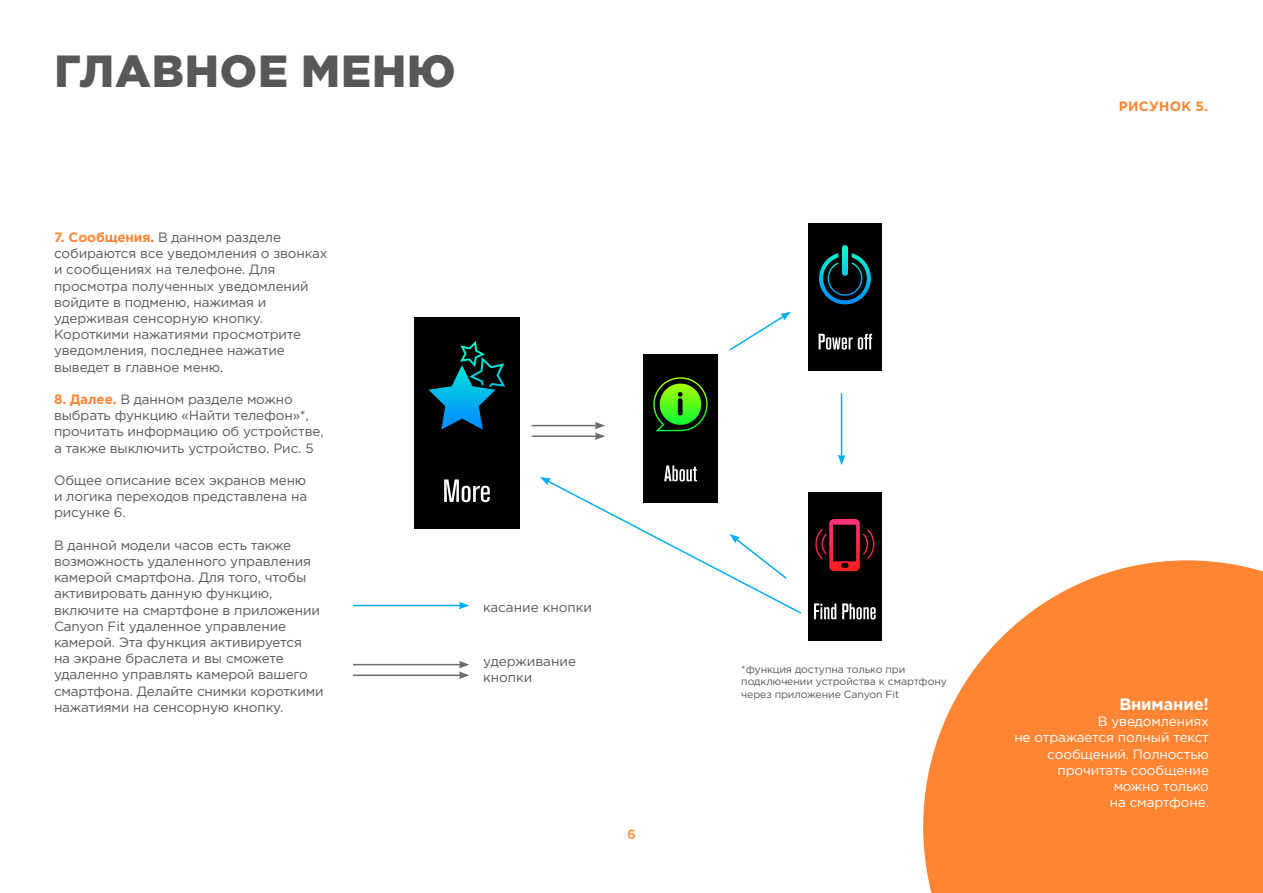
<style>
.page{position:relative;width:1263px;height:893px;background:#fff}
.page>*{position:absolute;margin:0;border:0;box-sizing:border-box;transform-origin:0 0}
.t1{font:900 45px "Gotham Pro";letter-spacing:.02em;color:#57585a}
.t2{font:700 16.5px "Gotham Pro";letter-spacing:-.01em;color:#fff}
.t3{font:13.5px/16.2px "Gotham Pro";letter-spacing:-.01em;color:#57585a}
.t4{font:13.5px/16.2px "Gotham Pro";letter-spacing:-.01em;color:#fff;text-align:right}
.t5{font:700 13.5px "Gotham Pro";letter-spacing:.02em;color:#ff8533}
.t6{font:700 13.5px "Gotham Pro";color:#ff9c59}
.t7{font:10.5px/12.6px "Gotham Pro";letter-spacing:-.01em;color:#57585a}
.s1{font-weight:700;color:#ff8533}
</style>
<div class="page">
<svg style="left:923px;top:560px;width:340px;height:333px;background:#ff9650"></svg>
<img style="left:415px;top:318px;width:105px;height:210px">
<img style="left:643px;top:355px;width:74px;height:122px">
<img style="left:808px;top:224px;width:74px;height:147px">
<img style="left:808px;top:493px;width:74px;height:147px">
<hr style="left:353px;top:605px;width:108px;height:1px;background:#00aeef">
<svg style="left:459px;top:602px;width:10px;height:7px"></svg>
<svg style="left:729px;top:312px;width:62px;height:39px"></svg>
<hr style="left:841px;top:393px;width:1px;height:64px;background:#00aeef">
<svg style="left:838px;top:455px;width:7px;height:10px"></svg>
<svg style="left:540px;top:477px;width:262px;height:137px"></svg>
<hr style="left:353px;top:664px;width:108px;height:1px;background:#6c6d70">
<hr style="left:353px;top:674px;width:108px;height:2px;background:#6c6d70">
<svg style="left:459px;top:661px;width:10px;height:18px"></svg>
<hr style="left:531px;top:425px;width:66px;height:1px;background:#6c6d70">
<hr style="left:531px;top:435px;width:66px;height:2px;background:#6c6d70">
<svg style="left:595px;top:422px;width:10px;height:18px"></svg>
<h1 class="t1" style="left:54px;top:45px;width:403px">ГЛАВНОЕ МЕНЮ</h1>
<p class="t3" style="left:54px;top:229px;width:275px"><span class="s1">7. Сообщения.</span> В данном разделе собираются все уведомления о звонках и сообщениях на телефоне. Для просмотра полученных уведомлений войдите в подменю, нажимая и удерживая сенсорную кнопку.<br>Короткими нажатиями просмотрите уведомления, последнее нажатие выведет в главное меню.</p>
<p class="t3" style="left:54px;top:391px;width:271px"><span class="s1">8. Далее.</span> В данном разделе можно выбрать функцию «Найти телефон»*, прочитать информацию об устройстве, а также выключить устройство. Рис. 5</p>
<p class="t3" style="left:54px;top:472px;width:255px;text-align:justify">Общее описание всех экранов меню и логика переходов представлена на рисунке 6.</p>
<p class="t3" style="left:54px;top:537px;width:271px">В данной модели часов есть также возможность удаленного управления камерой смартфона. Для того, чтобы активировать данную функцию, включите на смартфоне в приложении Canyon Fit удаленное управление камерой. Эта функция активируется<br>на экране браслета и вы сможете удаленно управлять камерой вашего смартфона. Делайте снимки короткими нажатиями на сенсорную кнопку.</p>
<p class="t3" style="left:483px;top:599px;width:111px">касание кнопки</p>
<p class="t3" style="left:483px;top:653px;width:95px">удерживание кнопки</p>
<p class="t7" style="left:741px;top:663px;width:207px">*функция доступна только при подключении устройства к смартфону через приложение Canyon Fit</p>
<p class="t6" style="left:627px;top:826px;width:10px">6</p>
<p class="t5" style="left:1119px;top:99px;width:91px">РИСУНОК 5.</p>
<p class="t2" style="left:1119px;top:694px;width:91px">Внимание!</p>
<p class="t4" style="left:1014px;top:713px;width:196px">В уведомлениях<br>не отражается полный текст сообщений. Полностью прочитать сообщение можно только<br>на смартфоне.</p>
</div>
